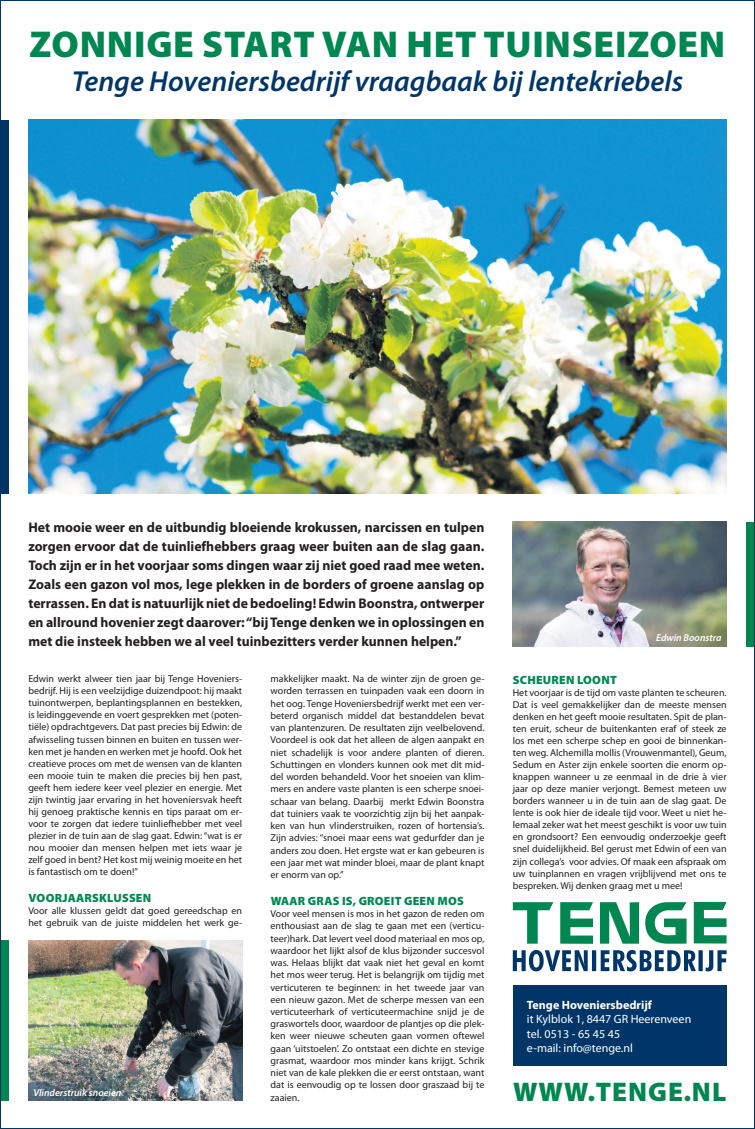
<style>
.page{position:relative;width:755px;height:1129px;background:#fff}
.page>*{position:absolute;margin:0;border:0;box-sizing:border-box;transform-origin:0 0}
.t1{font:900 37.5px "Myriad Pro";letter-spacing:.02em;color:#008751}
.t2{font:italic 600 29px "Myriad Pro";color:#003667}
.t3{font:900 27px "Myriad Pro";letter-spacing:.04em;color:#008751}
.t4{font:700 14px/19px "Myriad Pro";color:#231f20;text-align:justify}
.t5{font:12px/14.4px "Myriad Pro";color:#fff}
.t6{font:900 12px "Myriad Pro";letter-spacing:.02em;color:#008751}
.t7{font:700 12px "Myriad Pro";color:#fff}
.t8{font:10px/12.1px "Myriad Pro";color:#231f20;text-align:justify}
.t9{font:italic 600 10px "Myriad Pro";color:#fff}
</style>
<div class="page">
<img style="left:28px;top:120px;width:698px;height:373px">
<img style="left:512px;top:521px;width:214px;height:125px">
<div style="left:746px;top:521px;width:8px;height:125px;background:#008751"></div>
<div style="left:0;top:120px;width:9px;height:373px;background:#003667"></div>
<img style="left:28px;top:940px;width:214px;height:160px">
<div style="left:0;top:940px;width:9px;height:160px;background:#008751"></div>
<svg style="left:512px;top:950px;width:214px;height:21px"></svg>
<svg style="left:512px;top:901px;width:214px;height:42px"></svg>
<div style="left:512px;top:985px;width:214px;height:80px;background:#003667"></div>
<h1 class="t1" style="left:30px;top:23px;width:696px">ZONNIGE START VAN HET TUINSEIZOEN</h1>
<h2 class="t2" style="left:72px;top:66px;width:612px">Tenge Hoveniersbedrijf vraagbaak bij lentekriebels</h2>
<p class="t4" style="left:28px;top:518px;width:457px">Het mooie weer en de uitbundig bloeiende krokussen, narcissen en tulpen zorgen ervoor dat de tuinliefhebbers graag weer buiten aan de slag gaan.<br>Toch zijn er in het voorjaar soms dingen waar zij niet goed raad mee weten.<br>Zoals een gazon vol mos, lege plekken in de borders of groene aanslag op terrassen. En dat is natuurlijk niet de bedoeling! Edwin Boonstra, ontwerper en allround hovenier zegt daarover: “bij Tenge denken we in oplossingen en met die insteek hebben we al veel tuinbezitters verder kunnen helpen.”</p>
<p class="t8" style="left:28px;top:672px;width:215px">Edwin werkt alweer tien jaar bij Tenge Hoveniers&shy;bedrijf. Hij is een veelzijdige duizendpoot: hij maakt tuinontwerpen, beplantingsplannen en bestekken, is leidinggevende en voert gesprekken met (poten&shy;tiële) opdrachtgevers. Dat past precies bij Edwin: de afwisseling tussen binnen en buiten en tussen wer&shy;ken met je handen en werken met je hoofd. Ook het creatieve proces om met de wensen van de klanten een mooie tuin te maken die precies bij hen past, geeft hem iedere keer veel plezier en energie. Met zijn twintig jaar ervaring in het hoveniersvak heeft hij genoeg praktische kennis en tips paraat om er&shy;voor te zorgen dat iedere tuinliefhebber met veel plezier in de tuin aan de slag gaat. Edwin: “wat is er nou mooier dan mensen helpen met iets waar je zelf goed in bent? Het kost mij weinig moeite en het is fantastisch om te doen!”</p>
<p class="t6" style="left:28px;top:890px;width:124px">VOORJAARSKLUSSEN</p>
<p class="t8" style="left:28px;top:904px;width:215px">Voor alle klussen geldt dat goed gereedschap en het gebruik van de juiste middelen het werk ge-</p>
<p class="t9" style="left:33px;top:1086px;width:89px">Vlinderstruik snoeien</p>
<p class="t8" style="left:270px;top:672px;width:215px">makkelijker maakt. Na de winter zijn de groen ge&shy;worden terrassen en tuinpaden vaak een doorn in het oog. Tenge Hoveniersbedrijf werkt met een ver&shy;beterd organisch middel dat bestanddelen bevat van plantenzuren. De resultaten zijn veelbelovend.<br>Voordeel is ook dat het alleen de algen aanpakt en niet schadelijk is voor andere planten of dieren.<br>Schuttingen en vlonders kunnen ook met dit mid&shy;del worden behandeld. Voor het snoeien van klim&shy;mers en andere vaste planten is een scherpe snoei&shy;schaar van belang. Daarbij merkt Edwin Boonstra dat tuiniers vaak te voorzichtig zijn bij het aanpak&shy;ken van hun vlinderstruiken, rozen of hortensia’s.<br>Zijn advies: “snoei maar eens wat gedurfder dan je anders zou doen. Het ergste wat er kan gebeuren is een jaar met wat minder bloei, maar de plant knapt er enorm van op.”</p>
<p class="t6" style="left:270px;top:893px;width:195px">WAAR GRAS IS, GROEIT GEEN MOS</p>
<p class="t8" style="left:270px;top:907px;width:215px">Voor veel mensen is mos in het gazon de reden om enthousiast aan de slag te gaan met een (verticu&shy;teer)hark. Dat levert veel dood materiaal en mos op, waardoor het lijkt alsof de klus bijzonder succesvol was. Helaas blijkt dat vaak niet het geval en komt het mos weer terug. Het is belangrijk om tijdig met verticuteren te beginnen: in het tweede jaar van een nieuw gazon. Met de scherpe messen van een verticuteerhark of verticuteermachine snijd je de graswortels door, waardoor de plantjes op die plek&shy;ken weer nieuwe scheuten gaan vormen oftewel gaan ‘uitstoelen’. Zo ontstaat een dichte en stevige grasmat, waardoor mos minder kans krijgt. Schrik niet van de kale plekken die er eerst ontstaan, want dat is eenvoudig op te lossen door graszaad bij te zaaien.</p>
<p class="t9" style="left:655px;top:632px;width:67px">Edwin Boonstra</p>
<p class="t6" style="left:512px;top:672px;width:105px">SCHEUREN LOONT</p>
<p class="t8" style="left:512px;top:686px;width:215px">Het voorjaar is de tijd om vaste planten te scheuren.<br>Dat is veel gemakkelijker dan de meeste mensen denken en het geeft mooie resultaten. Spit de plan&shy;ten eruit, scheur de buitenkanten eraf of steek ze los met een scherpe schep en gooi de binnenkan&shy;ten weg. Alchemilla mollis (Vrouwenmantel), Geum, Sedum en Aster zijn enkele soorten die enorm op&shy;knappen wanneer u ze eenmaal in de drie à vier jaar op deze manier verjongt. Bemest meteen uw borders wanneer u in de tuin aan de slag gaat. De lente is ook hier de ideale tijd voor. Weet u niet he&shy;lemaal zeker wat het meest geschikt is voor uw tuin en grondsoort? Een eenvoudig onderzoekje geeft snel duidelijkheid. Bel gerust met Edwin of een van zijn collega’s voor advies. Of maak een afspraak om uw tuinplannen en vragen vrijblijvend met ons te bespreken. Wij denken graag met u mee!</p>
<p class="t7" style="left:526px;top:997px;width:126px">Tenge Hoveniersbedrijf</p>
<p class="t5" style="left:526px;top:1011px;width:166px">it Kylblok 1, 8447 GR Heerenveen tel. 0513 - 65 45 45<br>e-mail: info@tenge.nl</p>
<h3 class="t3" style="left:512px;top:1075px;width:26px">WWW</h3>
<h3 class="t3" style="left:587px;top:1075px;width:140px">.TENGE.NL</h3>
</div>
